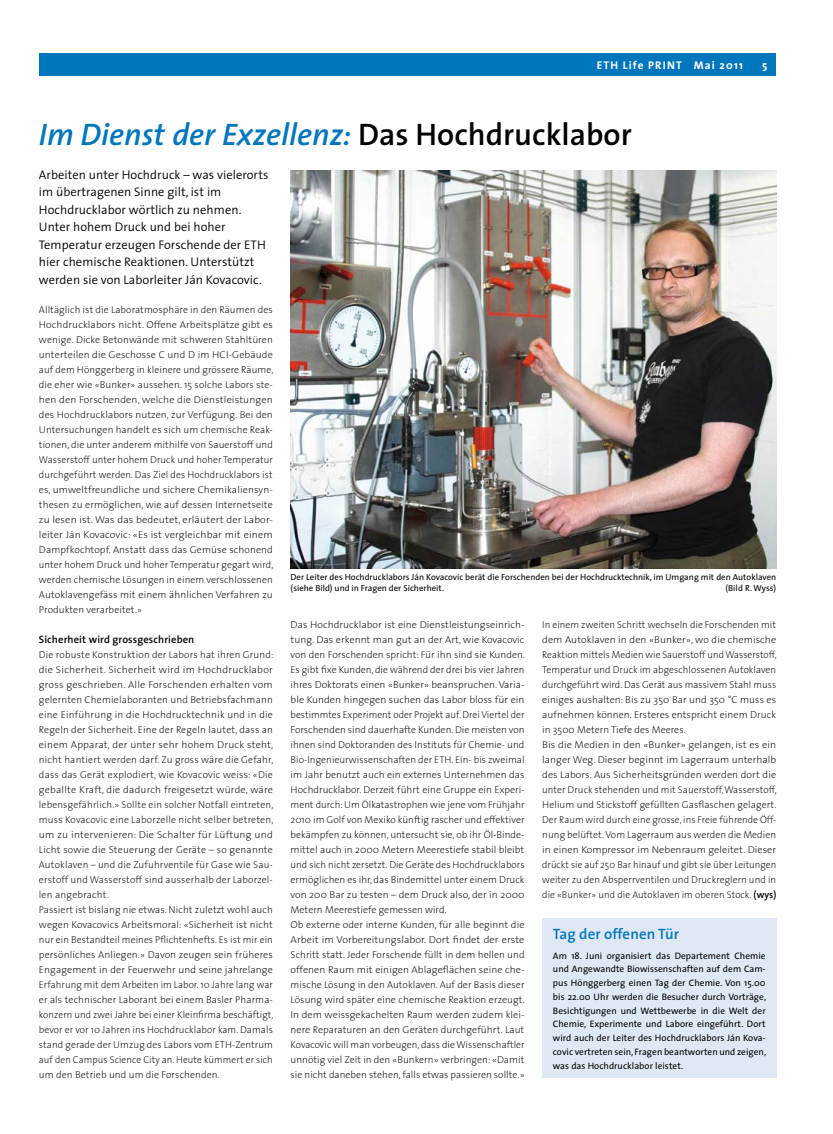
<style>
.page{position:relative;width:833px;height:1134px;background:#fff}
.page>*{position:absolute;margin:0;border:0;box-sizing:border-box;transform-origin:0 0}
.t1{font:italic 600 31.25px "The Sans";color:#0076bd}
.t2{font:600 15px "The Sans";letter-spacing:.005em;color:#0076bd}
.t3{font:300 12.5px/17.5px "The Sans";letter-spacing:.005em;color:#000}
.t4{font:700 11.25px "The Sans";letter-spacing:.1em;color:#fff}
.t5{font:600 10.62px "The Sans";letter-spacing:.01em;color:#000}
.t6{font:200 10px/15px "The Sans";letter-spacing:.005em;color:#000}
.t7{font:9.38px/13.8px "The Sans";letter-spacing:.005em;color:#000;text-align:justify}
.t8{font:8.75px/11.2px "The Sans";color:#000}
.s1{font-style:normal;color:#000}
.s2{font-weight:600}
</style>
<div class="page">
<div style="left:753px;top:53px;width:23px;height:23px;background:#0076bd"></div>
<div style="left:39px;top:53px;width:714px;height:23px;background:#0076bd"></div>
<img style="left:291px;top:170px;width:485px;height:398px">
<div style="left:542px;top:919px;width:234px;height:159px;background:#dfe9f5"></div>
<p class="t4" style="left:597px;top:55px;width:147px">ETH Life PRINT Mai 2011</p>
<p class="t4" style="left:762px;top:55px;width:7px">5</p>
<h1 class="t1" style="left:39px;top:108px;width:594px">Im Dienst der Exzellenz: <span class="s1">Das Hochdrucklabor</span></h1>
<p class="t3" style="left:39px;top:165px;width:231px">Arbeiten unter Hochdruck – was vielerorts im übertragenen Sinne gilt, ist im Hochdrucklabor wörtlich zu nehmen.<br>Unter hohem Druck und bei hoher Temperatur erzeugen Forschende der ETH hier chemische Reaktionen. Unterstützt werden sie von Laborleiter Ján Kovacovic.</p>
<p class="t6" style="left:39px;top:302px;width:236px;text-align:justify">Alltäglich ist die Laboratmosphäre in den Räumen des Hochdrucklabors nicht. Offene Arbeitsplätze gibt es wenige. Dicke Betonwände mit schweren Stahltüren unterteilen die Geschosse C und D im HCI-Gebäude auf dem Hönggerberg in kleinere und grössere Räume, die eher wie «Bunker» aussehen. 15 solche Labors ste&shy;hen den Forschenden, welche die Dienstleistungen des Hochdrucklabors nutzen, zur Verfügung. Bei den Untersuchungen handelt es sich um chemische Reak&shy;tionen, die unter anderem mithilfe von Sauerstoff und Wasserstoff unter hohem Druck und hoher Temperatur durchgeführt werden. Das Ziel des Hochdrucklabors ist es, umweltfreundliche und sichere Chemikaliensyn&shy;thesen zu ermöglichen, wie auf dessen Internetseite zu lesen ist. Was das bedeutet, erläutert der Labor&shy;leiter Ján Kovacovic: «Es ist vergleichbar mit einem Dampfkochtopf. Anstatt dass das Gemüse schonend unter hohem Druck und hoher Temperatur gegart wird, werden chemische Lösungen in einem verschlossenen Autoklavengefäss mit einem ähnlichen Verfahren zu Produkten verarbeitet.»</p>
<p class="t5" style="left:39px;top:630px;width:157px">Sicherheit wird grossgeschrieben</p>
<p class="t6" style="left:39px;top:647px;width:236px">Die robuste Konstruktion der Labors hat ihren Grund: die Sicherheit. Sicherheit wird im Hochdrucklabor gross geschrieben. Alle Forschenden erhalten vom gelernten Chemielaboranten und Betriebsfachmann eine Einführung in die Hochdrucktechnik und in die Regeln der Sicherheit. Eine der Regeln lautet, dass an einem Apparat, der unter sehr hohem Druck steht, nicht hantiert werden darf. Zu gross wäre die Gefahr, dass das Gerät explodiert, wie Kovacovic weiss: «Die geballte Kraft, die dadurch freigesetzt würde, wäre lebensgefährlich.» Sollte ein solcher Notfall eintreten, muss Kovacovic eine Laborzelle nicht selber betreten, um zu intervenieren: Die Schalter für Lüftung und Licht sowie die Steuerung der Geräte – so genannte Autoklaven – und die Zufuhrventile für Gase wie Sau&shy;erstoff und Wasserstoff sind ausserhalb der Laborzel&shy;len angebracht.<br>Passiert ist bislang nie etwas. Nicht zuletzt wohl auch wegen Kovacovics Arbeitsmoral: «Sicherheit ist nicht nur ein Bestandteil meines Pflichtenhefts. Es ist mir ein persönliches Anliegen.» Davon zeugen sein früheres Engagement in der Feuerwehr und seine jahrelange Erfahrung mit dem Arbeiten im Labor. 10 Jahre lang war er als technischer Laborant bei einem Basler Pharma&shy;konzern und zwei Jahre bei einer Kleinfirma beschäftigt, bevor er vor 10 Jahren ins Hochdrucklabor kam. Damals stand gerade der Umzug des Labors vom ETH-Zentrum auf den Campus Science City an. Heute kümmert er sich um den Betrieb und um die Forschenden.</p>
<p class="t8" style="left:291px;top:571px;width:487px">Der Leiter des Hochdrucklabors Ján Kovacovic berät die Forschenden bei der Hochdrucktechnik, im Umgang mit den Autoklaven (siehe Bild) und in Fragen der Sicherheit.</p>
<p class="t8" style="left:725px;top:582px;width:52px">(Bild R. Wyss)</p>
<p class="t6" style="left:290px;top:617px;width:236px">Das Hochdrucklabor ist eine Dienstleistungseinrich&shy;tung. Das erkennt man gut an der Art, wie Kovacovic von den Forschenden spricht: Für ihn sind sie Kunden.<br>Es gibt fixe Kunden, die während der drei bis vier Jahren ihres Doktorats einen «Bunker» beanspruchen. Varia&shy;ble Kunden hingegen suchen das Labor bloss für ein bestimmtes Experiment oder Projekt auf. Drei Viertel der Forschenden sind dauerhafte Kunden. Die meisten von ihnen sind Doktoranden des Instituts für Chemie- und Bio-Ingenieurwissenschaften der ETH. Ein- bis zweimal im Jahr benutzt auch ein externes Unternehmen das Hochdrucklabor. Derzeit führt eine Gruppe ein Experi&shy;ment durch: Um Ölkatastrophen wie jene vom Frühjahr 2010 im Golf von Mexiko künftig rascher und effektiver bekämpfen zu können, untersucht sie, ob ihr Öl-Binde&shy;mittel auch in 2000 Metern Meerestiefe stabil bleibt und sich nicht zersetzt. Die Geräte des Hochdrucklabors ermöglichen es ihr, das Bindemittel unter einem Druck von 200 Bar zu testen – dem Druck also, der in 2000<br>Metern Meerestiefe gemessen wird.<br>Ob externe oder interne Kunden, für alle beginnt die Arbeit im Vorbereitungslabor. Dort findet der erste Schritt statt. Jeder Forschende füllt in dem hellen und offenen Raum mit einigen Ablageflächen seine che&shy;mische Lösung in den Autoklaven. Auf der Basis dieser Lösung wird später eine chemische Reaktion erzeugt.<br>In dem weissgekachelten Raum werden zudem klei&shy;nere Reparaturen an den Geräten durchgeführt. Laut Kovacovic will man vorbeugen, dass die Wissenschaftler unnötig viel Zeit in den «Bunkern» verbringen: «Damit sie nicht daneben stehen, falls etwas passieren sollte.»</p>
<p class="t6" style="left:542px;top:617px;width:236px">In einem zweiten Schritt wechseln die Forschenden mit dem Autoklaven in den «Bunker», wo die chemische Reaktion mittels Medien wie Sauerstoff und Wasserstoff, Temperatur und Druck im abgeschlossenen Autoklaven durchgeführt wird. Das Gerät aus massivem Stahl muss einiges aushalten: Bis zu 350 Bar und 350 °C muss es aufnehmen können. Ersteres entspricht einem Druck in 3500 Metern Tiefe des Meeres.<br>Bis die Medien in den «Bunker» gelangen, ist es ein langer Weg. Dieser beginnt im Lagerraum unterhalb des Labors. Aus Sicherheitsgründen werden dort die unter Druck stehenden und mit Sauerstoff, Wasserstoff, Helium und Stickstoff gefüllten Gasflaschen gelagert.<br>Der Raum wird durch eine grosse, ins Freie führende Öff&shy;nung belüftet. Vom Lagerraum aus werden die Medien in einen Kompressor im Nebenraum geleitet. Dieser drückt sie auf 250 Bar hinauf und gibt sie über Leitungen weiter zu den Absperrventilen und Druckreglern und in die «Bunker» und die Autoklaven im oberen Stock. <span class="s2">(wys)</span></p>
<h2 class="t2" style="left:553px;top:922px;width:128px">Tag der offenen Tür</h2>
<p class="t7" style="left:553px;top:948px;width:215px">Am 18. Juni organisiert das Departement Chemie und Angewandte Biowissenschaften auf dem Cam&shy;pus Hönggerberg einen Tag der Chemie. Von 15.00 bis 22.00 Uhr werden die Besucher durch Vorträge, Besichtigungen und Wettbewerbe in die Welt der Chemie, Experimente und Labore eingeführt. Dort wird auch der Leiter des Hochdrucklabors Ján Kova&shy;covic vertreten sein, Fragen beantworten und zeigen, was das Hochdrucklabor leistet.</p>
</div>
